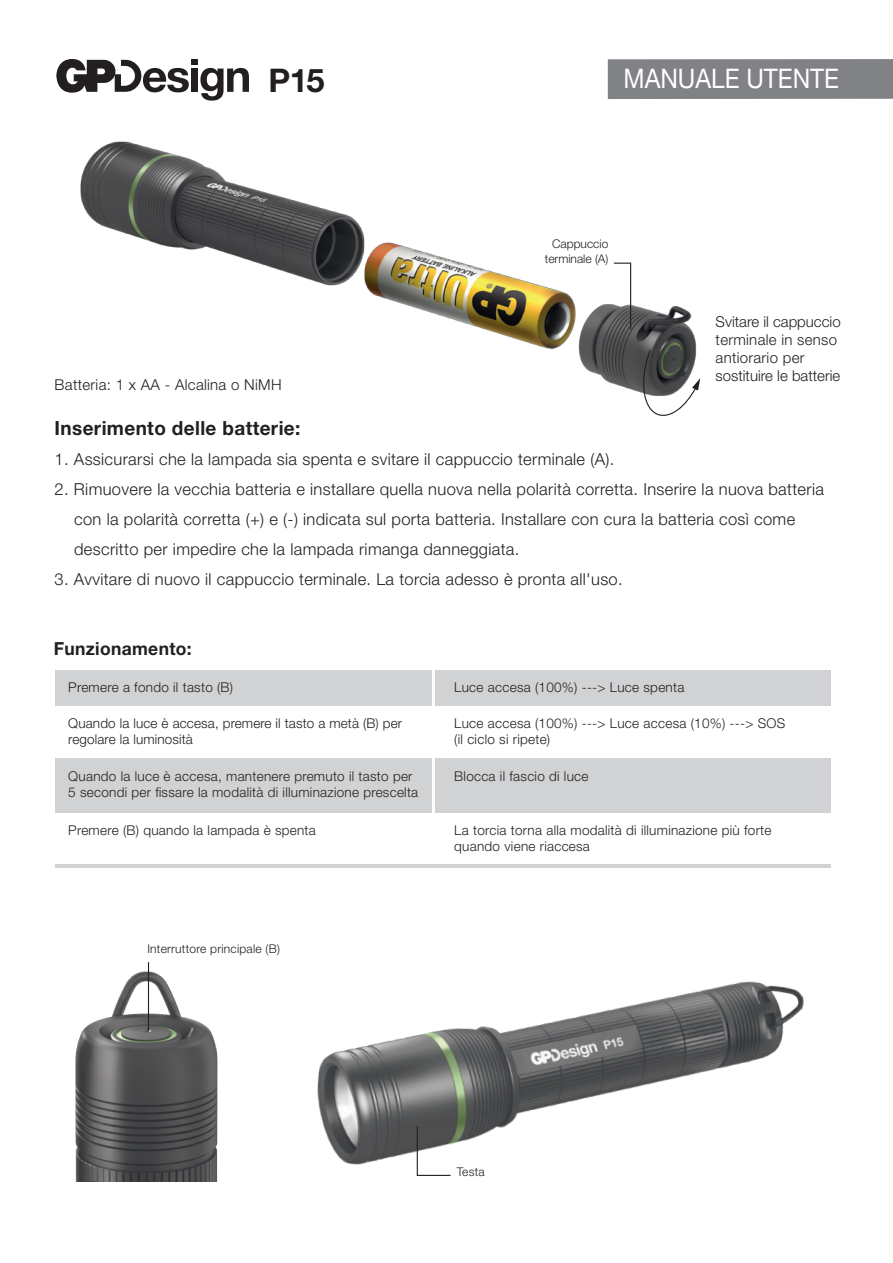
<style>
.page{position:relative;width:893px;height:1263px;background:#fff}
.page>*{position:absolute;margin:0;border:0;box-sizing:border-box;transform-origin:0 0}
.t1{font:700 32.55px "Helvetica Neue LT Std";color:#231f20}
.t2{font:27px "Helvetica Neue LT Std";color:#fff;scale:.9 1}
.t3{font:700 19.5px "Helvetica Neue LT Std";letter-spacing:.02em;color:#231f20}
.t4{font:700 18px "Helvetica Neue LT Std";letter-spacing:.02em;color:#231f20}
.t5{font:300 16.5px/30px "Helvetica Neue LT Std";letter-spacing:.02em;color:#231f20}
.t6{font:300 15px/18px "Helvetica Neue LT Std";color:#231f20}
.t7{font:300 15px "Helvetica Neue LT Std";letter-spacing:.02em;color:#231f20}
.t8{font:300 13.5px/16.2px "Helvetica Neue LT Std";letter-spacing:.02em;color:#231f20}
.t9{font:300 12px "Helvetica Neue LT Std";letter-spacing:.02em;color:#231f20}
.t10{font:300 12px/14.4px "Helvetica Neue LT Std";color:#231f20;text-align:right}
</style>
<div class="page">
<img style="left:80px;top:83px;width:621px;height:309px">
<img style="left:198px;top:864px;width:633px;height:301px">
<img style="left:75px;top:946px;width:263px;height:236px">
<svg style="left:639px;top:348px;width:61px;height:68px"></svg>
<hr style="left:148px;top:962px;width:1px;height:69px;background:#231f20">
<svg style="left:613px;top:262px;width:19px;height:68px"></svg>
<svg style="left:416px;top:1125px;width:36px;height:51px"></svg>
<svg style="left:56px;top:59px;width:193px;height:42px"></svg>
<div style="left:55px;top:670px;width:775px;height:36px;background:#d1d2d4"></div>
<div style="left:55px;top:758px;width:775px;height:54px;background:#d1d2d4"></div>
<hr style="left:55px;top:864px;width:775px;height:3px;background:#d1d2d4">
<hr style="left:432px;top:660px;width:2px;height:160px;background:#fff">
<div style="left:608px;top:59px;width:285px;height:40px;background:#808285"></div>
<h1 class="t1" style="left:269px;top:60px;width:58px">P15</h1>
<h2 class="t2" style="left:623px;top:63px;width:241px">MANUALE UTENTE</h2>
<p class="t10" style="left:545px;top:236px;width:65px">Cappuccio terminale (A)</p>
<p class="t6" style="left:716px;top:313px;width:127px">Svitare il cappuccio terminale in senso antiorario per sostituire le batterie</p>
<p class="t7" style="left:55px;top:375px;width:228px">Batteria: 1 x AA - Alcalina o NiMH</p>
<h3 class="t3" style="left:55px;top:416px;width:247px">Inserimento delle batterie:</h3>
<p class="t5" style="left:55px;top:444px;width:561px">1. Assicurarsi che la lampada sia spenta e svitare il cappuccio terminale (A).</p>
<p class="t5" style="left:74px;top:474px;width:751px;text-indent:-20px">2. Rimuovere la vecchia batteria e installare quella nuova nella polarità corretta. Inserire la nuova batteria con la polarità corretta (+) e (-) indicata sul porta batteria. Installare con cura la batteria così come descritto per impedire che la lampada rimanga danneggiata.</p>
<p class="t5" style="left:55px;top:564px;width:570px">3. Avvitare di nuovo il cappuccio terminale. La torcia adesso è pronta all'uso.</p>
<h3 class="t4" style="left:54px;top:638px;width:140px">Funzionamento:</h3>
<p class="t8" style="left:68px;top:679px;width:166px">Premere a fondo il tasto (B)</p>
<p class="t8" style="left:454px;top:679px;width:232px">Luce accesa (100%) ---&gt; Luce spenta</p>
<p class="t8" style="left:454px;top:715px;width:333px">Luce accesa (100%) ---&gt; Luce accesa (10%) ---&gt; SOS (il ciclo si ripete)</p>
<p class="t8" style="left:454px;top:767px;width:136px">Blocca il fascio di luce</p>
<p class="t8" style="left:68px;top:715px;width:335px">Quando la luce è accesa, premere il tasto a metà (B) per regolare la luminosità</p>
<p class="t8" style="left:68px;top:768px;width:351px">Quando la luce è accesa, mantenere premuto il tasto per<br>5 secondi per fissare la modalità di illuminazione prescelta</p>
<p class="t8" style="left:68px;top:822px;width:249px">Premere (B) quando la lampada è spenta</p>
<p class="t8" style="left:454px;top:821px;width:319px">La torcia torna alla modalità di illuminazione più forte quando viene riaccesa</p>
<p class="t9" style="left:147px;top:942px;width:134px">Interruttore principale (B)</p>
<p class="t9" style="left:457px;top:1165px;width:30px">Testa</p>
</div>
